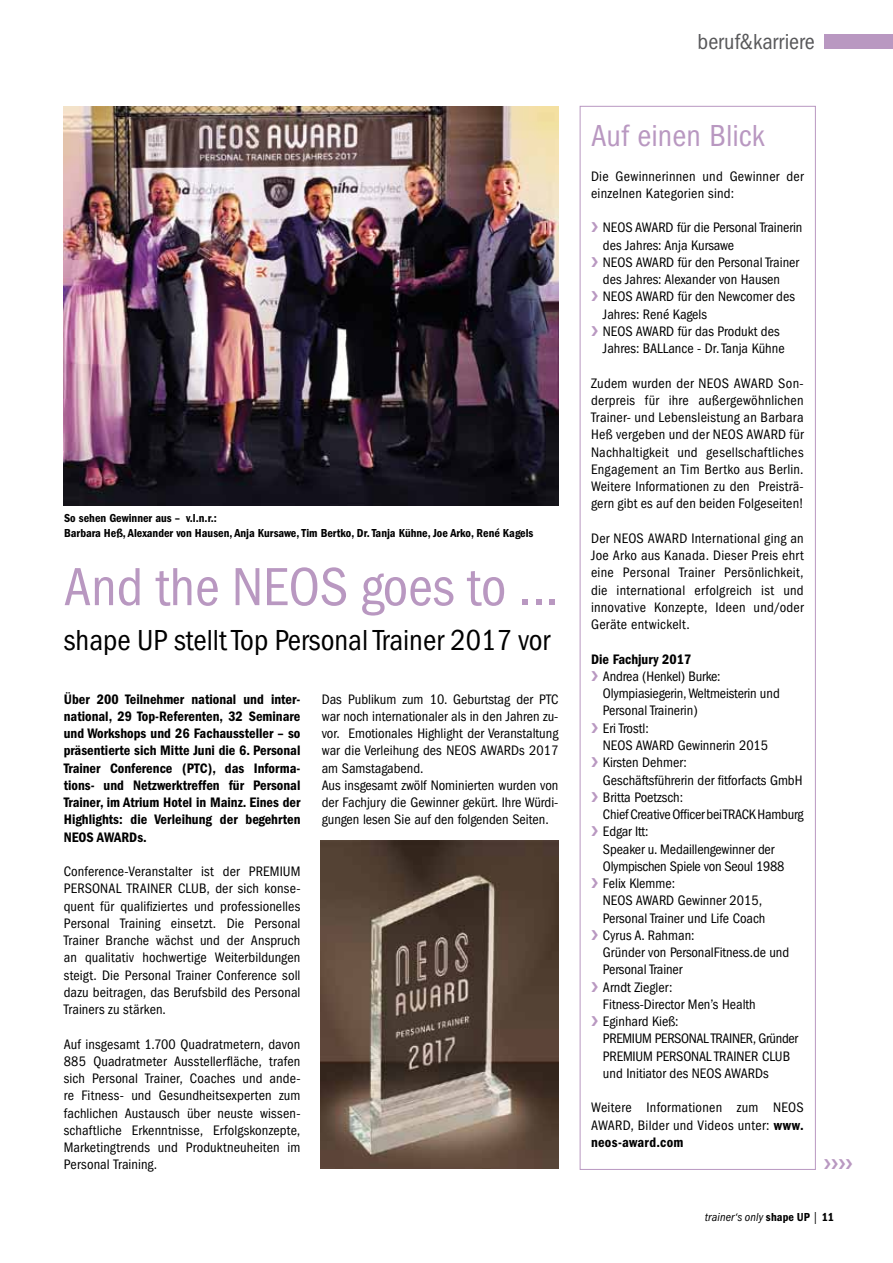
<style>
.page{position:relative;width:893px;height:1263px;background:#fff}
.page>*{position:absolute;margin:0;border:0;box-sizing:border-box;transform-origin:0 0}
.t1{font:condensed 55.5px "ITC Franklin Gothic Std";color:#b998c1}
.t2{font:condensed 31.5px "ITC Franklin Gothic Std";color:#b998c1}
.t3{font:condensed 30px "ITC Franklin Gothic Std";color:#000}
.t4{font:condensed 22.5px "ITC Franklin Gothic Std";color:#58585a}
.t5{font:condensed 14.25px/17.2px "ITC Franklin Gothic Std";color:#000;text-align:justify}
.t6{font:14.25px/17.2px "ITC Franklin Gothic Std Dm Cd";color:#000;text-align:justify}
.t7{font:condensed 14.25px/17.2px "ITC Franklin Gothic Std";letter-spacing:.02em;color:#000}
.t8{font:condensed 14.25px "ITC Franklin Gothic Std";letter-spacing:-.025em;color:#000}
.t9{font:condensed 14.25px "ITC Franklin Gothic Std";letter-spacing:-.02em;color:#000}
.t10{font:14.25px "ITC Franklin Gothic Std Dm Cd";letter-spacing:.02em;color:#000}
.t11{font:14.25px "Zapf Dingbats Std";color:#b998c1}
.t12{font:12px/15.3px "ITC Franklin Gothic Std Dm Cd";color:#000}
.t13{font:italic condensed 12px "ITC Franklin Gothic Std";letter-spacing:.015em;color:#000}
.s1{color:#b998c1}
.s2{font-family:"ITC Franklin Gothic Std Dm Cd";font-stretch:normal}
.s3{font-family:"ITC Franklin Gothic Std Dm Cd";font-style:normal;font-stretch:normal}
.s4{font-style:normal}
</style>
<div class="page">
<div style="left:825px;top:34px;width:68px;height:15px;background:#b998c1"></div>
<div style="left:580px;top:106px;width:236px;height:1064px;border:1px solid #b998c1"></div>
<img style="left:64px;top:106px;width:494px;height:399px">
<img style="left:321px;top:841px;width:237px;height:328px">
<p class="t12" style="left:64px;top:510px;width:471px">So sehen Gewinner aus – v.l.n.r.:<br>Barbara Heß, Alexander von Hausen, Anja Kursawe, Tim Bertko, Dr. Tanja Kühne, Joe Arko, René Kagels</p>
<h1 class="t1" style="left:64px;top:556px;width:496px">And the NEOS goes to ...</h1>
<h3 class="t3" style="left:64px;top:623px;width:488px">shape up stellt Top Personal Trainer 2017 vor</h3>
<p class="t6" style="left:64px;top:690px;width:238px">Über 200 Teilnehmer national und inter&shy;national, 29 Top-Referenten, 32 Seminare und Workshops und 26 Fachaussteller – so präsentierte sich Mitte Juni die 6. Personal Trainer Conference (PTC), das Informa&shy;tions- und Netzwerktreffen für Personal Trainer, im Atrium Hotel in Mainz. Eines der Highlights: die Verleihung der begehrten NEOS AWARDs.</p>
<p class="t5" style="left:64px;top:863px;width:238px">Conference-Veranstalter ist der PREMIUM PERSONAL TRAINER CLUB, der sich konse&shy;quent für qualifiziertes und professionelles Personal Training einsetzt. Die Personal Trainer Branche wächst und der Anspruch an qualitativ hochwertige Weiterbildungen steigt. Die Personal Trainer Conference soll dazu beitragen, das Berufsbild des Personal Trainers zu stärken.</p>
<p class="t5" style="left:64px;top:1035px;width:238px">Auf insgesamt 1.700 Quadratmetern, davon 885 Quadratmeter Ausstellerfläche, trafen sich Personal Trainer, Coaches und ande&shy;re Fitness- und Gesundheitsexperten zum fachlichen Austausch über neuste wissen&shy;schaftliche Erkenntnisse, Erfolgskonzepte, Marketingtrends und Produktneuheiten im Personal Training.</p>
<p class="t5" style="left:322px;top:690px;width:238px;text-align:left">Das Publikum zum 10. Geburtstag der PTC war noch internationaler als in den Jahren zu&shy;vor. Emotionales Highlight der Veranstaltung war die Verleihung des NEOS AWARDs 2017 am Samstagabend.<br>Aus insgesamt zwölf Nominierten wurden von der Fachjury die Gewinner gekürt. Ihre Würdi&shy;gungen lesen Sie auf den folgenden Seiten.</p>
<h3 class="t4" style="left:698px;top:29px;width:119px">beruf&amp;karriere</h3>
<h2 class="t2" style="left:591px;top:118px;width:175px">Auf einen Blick</h2>
<p class="t5" style="left:591px;top:167px;width:214px">Die Gewinnerinnen und Gewinner der einzelnen Kategorien sind:</p>
<p class="t5" style="left:591px;top:219px;width:213px"><span class="s1">❯</span> NEOS AWARD für die Personal Trainerin</p>
<p class="t5" style="left:603px;top:236px;width:133px">des Jahres: Anja Kursawe</p>
<p class="t5" style="left:591px;top:254px;width:210px"><span class="s1">❯</span> NEOS AWARD für den Personal Trainer</p>
<p class="t5" style="left:603px;top:271px;width:179px">des Jahres: Alexander von Hausen</p>
<p class="t5" style="left:591px;top:288px;width:205px"><span class="s1">❯</span> NEOS AWARD für den Newcomer des</p>
<p class="t5" style="left:603px;top:305px;width:106px">Jahres: René Kagels</p>
<p class="t5" style="left:591px;top:323px;width:190px"><span class="s1">❯</span> NEOS AWARD für das Produkt des</p>
<p class="t5" style="left:603px;top:340px;width:183px">Jahres: BALLance - Dr. Tanja Kühne</p>
<p class="t5" style="left:591px;top:374px;width:214px">Zudem wurden der NEOS AWARD Son&shy;derpreis für ihre außergewöhnlichen Trainer- und Lebensleistung an Barbara Heß vergeben und der NEOS AWARD für Nachhaltigkeit und gesellschaftliches Engagement an Tim Bertko aus Berlin.<br>Weitere Informationen zu den Preisträ&shy;gern gibt es auf den beiden Folgeseiten!</p>
<p class="t5" style="left:591px;top:530px;width:214px">Der NEOS AWARD International ging an Joe Arko aus Kanada. Dieser Preis ehrt eine Personal Trainer Persönlichkeit, die international erfolgreich ist und innovative Konzepte, Ideen und/oder Geräte entwickelt.</p>
<p class="t6" style="left:591px;top:650px;width:102px">Die Fachjury 2017</p>
<p class="t5" style="left:591px;top:668px;width:131px"><span class="s1">❯</span> Andrea (Henkel) Burke:</p>
<p class="t5" style="left:603px;top:685px;width:178px">Olympiasiegerin, Weltmeisterin und</p>
<p class="t5" style="left:591px;top:702px;width:108px">Personal Trainerin)</p>
<p class="t5" style="left:591px;top:719px;width:59px"><span class="s1">❯</span> Eri Trostl:</p>
<p class="t5" style="left:603px;top:737px;width:167px">NEOS AWARD Gewinnerin 2015</p>
<p class="t5" style="left:591px;top:754px;width:97px"><span class="s1">❯</span> Kirsten Dehmer:</p>
<p class="t5" style="left:603px;top:771px;width:201px">Geschäftsführerin der fitforfacts GmbH</p>
<p class="t5" style="left:591px;top:788px;width:94px"><span class="s1">❯</span> Britta Poetzsch:</p>
<p class="t5" style="left:603px;top:806px;width:202px">Chief Creative Officer bei TRACK Hamburg</p>
<p class="t5" style="left:591px;top:823px;width:59px"><span class="s1">❯</span> Edgar Itt:</p>
<p class="t5" style="left:603px;top:840px;width:173px">Speaker u. Medaillengewinner der</p>
<p class="t9" style="left:603px;top:858px;width:183px">Olympischen Spiele von Seoul 1988</p>
<p class="t5" style="left:591px;top:875px;width:86px"><span class="s1">❯</span> Felix Klemme:</p>
<p class="t5" style="left:603px;top:892px;width:161px">NEOS AWARD Gewinner 2015,</p>
<p class="t5" style="left:603px;top:909px;width:164px">Personal Trainer und Life Coach</p>
<p class="t5" style="left:591px;top:927px;width:105px"><span class="s1">❯</span> Cyrus A. Rahman:</p>
<p class="t5" style="left:603px;top:944px;width:188px">Gründer von PersonalFitness.de und</p>
<p class="t5" style="left:603px;top:961px;width:81px">Personal Trainer</p>
<p class="t5" style="left:591px;top:978px;width:83px"><span class="s1">❯</span> Arndt Ziegler:</p>
<p class="t5" style="left:603px;top:996px;width:154px">Fitness-Director Men’s Health</p>
<p class="t5" style="left:591px;top:1013px;width:89px"><span class="s1">❯</span> Eginhard Kieß:</p>
<p class="t8" style="left:603px;top:1031px;width:197px">PREMIUM PERSONAL TRAINER, Gründer</p>
<p class="t5" style="left:603px;top:1047px;width:189px">PREMIUM PERSONAL TRAINER CLUB</p>
<p class="t5" style="left:603px;top:1065px;width:167px">und Initiator des NEOS AWARDs</p>
<p class="t7" style="left:591px;top:1099px;width:214px">Weitere Informationen zum NEOS<br>AWARD, Bilder und Videos unter: <span class="s2">www.</span></p>
<p class="t10" style="left:591px;top:1134px;width:94px">neos-award.com</p>
<p class="t11" style="left:824px;top:1157px;width:31px">❯❯❯❯</p>
<p class="t13" style="left:705px;top:1210px;width:131px">trainer‘s only <span class="s3">shape up</span> <span class="s4">|</span> <span class="s3">11</span></p>
</div>
